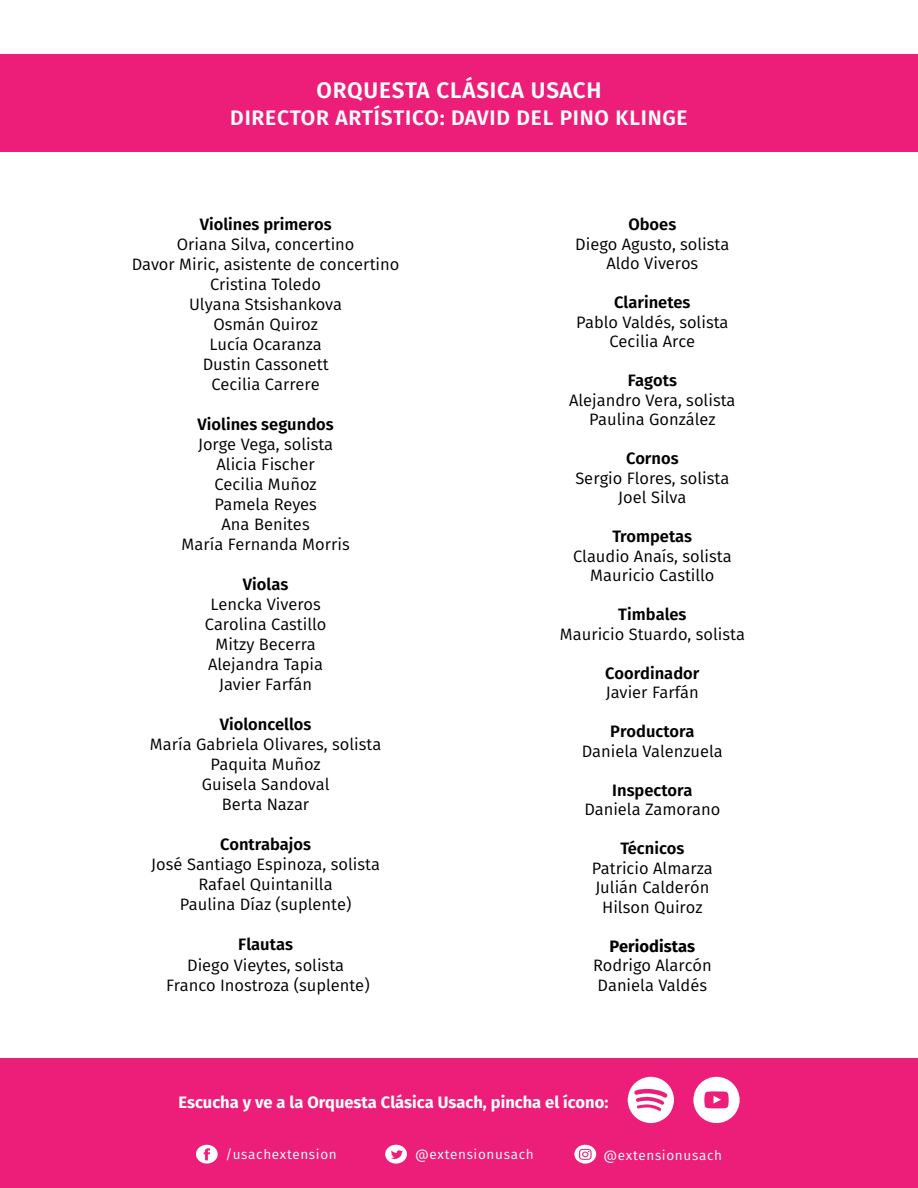
<style>
.page{position:relative;width:918px;height:1188px;background:#fff}
.page>*{position:absolute;margin:0;border:0;box-sizing:border-box;transform-origin:0 0}
.t1{font:600 22.5px "Fira Sans";letter-spacing:.035em;color:#fff}
.t2{font:600 21px "Fira Sans";letter-spacing:.035em;color:#fff}
.t3{font:16.5px/20px "Fira Sans";color:#000;text-align:center}
.t4{font:600 16.5px "Fira Sans";color:#000}
.t5{font:700 16.5px "Fira Sans";color:#fff}
.t6{font:700 16.5px "Fira Sans";color:#000}
.t7{font:13.5px "Fira Sans";letter-spacing:.05em;color:#fff}
</style>
<div class="page">
<div style="left:0;top:1059px;width:918px;height:129px;background:#ed1e79"></div>
<div style="left:693px;top:1077px;width:47px;height:46px;background:#fff;border-radius:50%"></div>
<svg style="left:704px;top:1091px;width:25px;height:18px"></svg>
<svg style="left:628px;top:1077px;width:46px;height:46px"></svg>
<div style="left:0;top:54px;width:918px;height:98px;background:#ed1e79"></div>
<svg style="left:574px;top:1145px;width:22px;height:19px"></svg>
<svg style="left:196px;top:1144px;width:211px;height:20px"></svg>
<h1 class="t1" style="left:317px;top:72px;width:286px">ORQUESTA CLÁSICA USACH</h1>
<p class="t2" style="left:230px;top:101px;width:459px">DIRECTOR ARTÍSTICO: DAVID DEL PINO KLINGE</p>
<p class="t4" style="left:200px;top:211px;width:133px">Violines primeros</p>
<p class="t3" style="left:132px;top:234px;width:269px">Oriana Silva, concertino<br>Davor Miric, asistente de concertino<br>Cristina Toledo<br>Ulyana Stsishankova<br>Osmán Quiroz<br>Lucía Ocaranza<br>Dustin Cassonett<br>Cecilia Carrere</p>
<p class="t4" style="left:198px;top:411px;width:138px">Violines segundos</p>
<p class="t3" style="left:181px;top:434px;width:170px">Jorge Vega, solista<br>Alicia Fischer<br>Cecilia Muñoz<br>Pamela Reyes<br>Ana Benites<br>María Fernanda Morris</p>
<p class="t4" style="left:243px;top:571px;width:47px">Violas</p>
<p class="t3" style="left:205px;top:594px;width:123px">Lencka Viveros<br>Carolina Castillo<br>Mitzy Becerra<br>Alejandra Tapia<br>Javier Farfán</p>
<p class="t4" style="left:220px;top:711px;width:93px">Violoncellos</p>
<p class="t3" style="left:150px;top:734px;width:233px">María Gabriela Olivares, solista<br>Paquita Muñoz<br>Guisela Sandoval<br>Berta Nazar</p>
<p class="t4" style="left:220px;top:831px;width:92px">Contrabajos</p>
<p class="t3" style="left:151px;top:854px;width:230px">José Santiago Espinoza, solista<br>Rafael Quintanilla<br>Paulina Díaz (suplente)</p>
<p class="t4" style="left:238px;top:931px;width:56px">Flautas</p>
<p class="t3" style="left:166px;top:954px;width:205px">Diego Vieytes, solista<br>Franco Inostroza (suplente)</p>
<p class="t4" style="left:628px;top:211px;width:49px">Oboes</p>
<p class="t3" style="left:575px;top:234px;width:156px;line-height:19.5px">Diego Agusto, solista<br>Aldo Viveros</p>
<p class="t4" style="left:614px;top:289px;width:78px">Clarinetes</p>
<p class="t3" style="left:576px;top:312px;width:154px;line-height:19.5px">Pablo Valdés, solista<br>Cecilia Arce</p>
<p class="t4" style="left:628px;top:367px;width:51px">Fagots</p>
<p class="t3" style="left:569px;top:390px;width:168px;line-height:19.5px">Alejandro Vera, solista<br>Paulina González</p>
<p class="t4" style="left:626px;top:445px;width:54px">Cornos</p>
<p class="t3" style="left:575px;top:468px;width:156px;line-height:19.5px">Sergio Flores, solista<br>Joel Silva</p>
<p class="t4" style="left:612px;top:523px;width:81px">Trompetas</p>
<p class="t3" style="left:573px;top:546px;width:160px;line-height:19.5px">Claudio Anaís, solista<br>Mauricio Castillo</p>
<p class="t4" style="left:618px;top:601px;width:70px">Timbales</p>
<p class="t3" style="left:560px;top:623px;width:187px">Mauricio Stuardo, solista</p>
<p class="t4" style="left:605px;top:659px;width:96px">Coordinador</p>
<p class="t3" style="left:606px;top:682px;width:94px">Javier Farfán</p>
<p class="t4" style="left:610px;top:718px;width:86px">Productora</p>
<p class="t3" style="left:582px;top:740px;width:143px">Daniela Valenzuela</p>
<p class="t4" style="left:612px;top:776px;width:82px">Inspectora</p>
<p class="t3" style="left:584px;top:799px;width:138px">Daniela Zamorano</p>
<p class="t4" style="left:620px;top:835px;width:65px">Técnicos</p>
<p class="t3" style="left:592px;top:858px;width:122px;line-height:19.5px">Patricio Almarza<br>Julián Calderón<br>Hilson Quiroz</p>
<p class="t6" style="left:610px;top:932px;width:87px">Periodistas</p>
<p class="t3" style="left:593px;top:955px;width:120px;line-height:19.5px;text-align:left">Rodrigo Alarcón<br>Daniela Valdés</p>
<p class="t5" style="left:178px;top:1088px;width:431px">Escucha y ve a la Orquesta Clásica Usach, pincha el ícono:</p>
<p class="t7" style="left:225px;top:1145px;width:113px">/usachextension</p>
<p class="t7" style="left:415px;top:1145px;width:120px">@extensionusach</p>
<p class="t7" style="left:604px;top:1145px;width:120px">@extensionusach</p>
</div>
